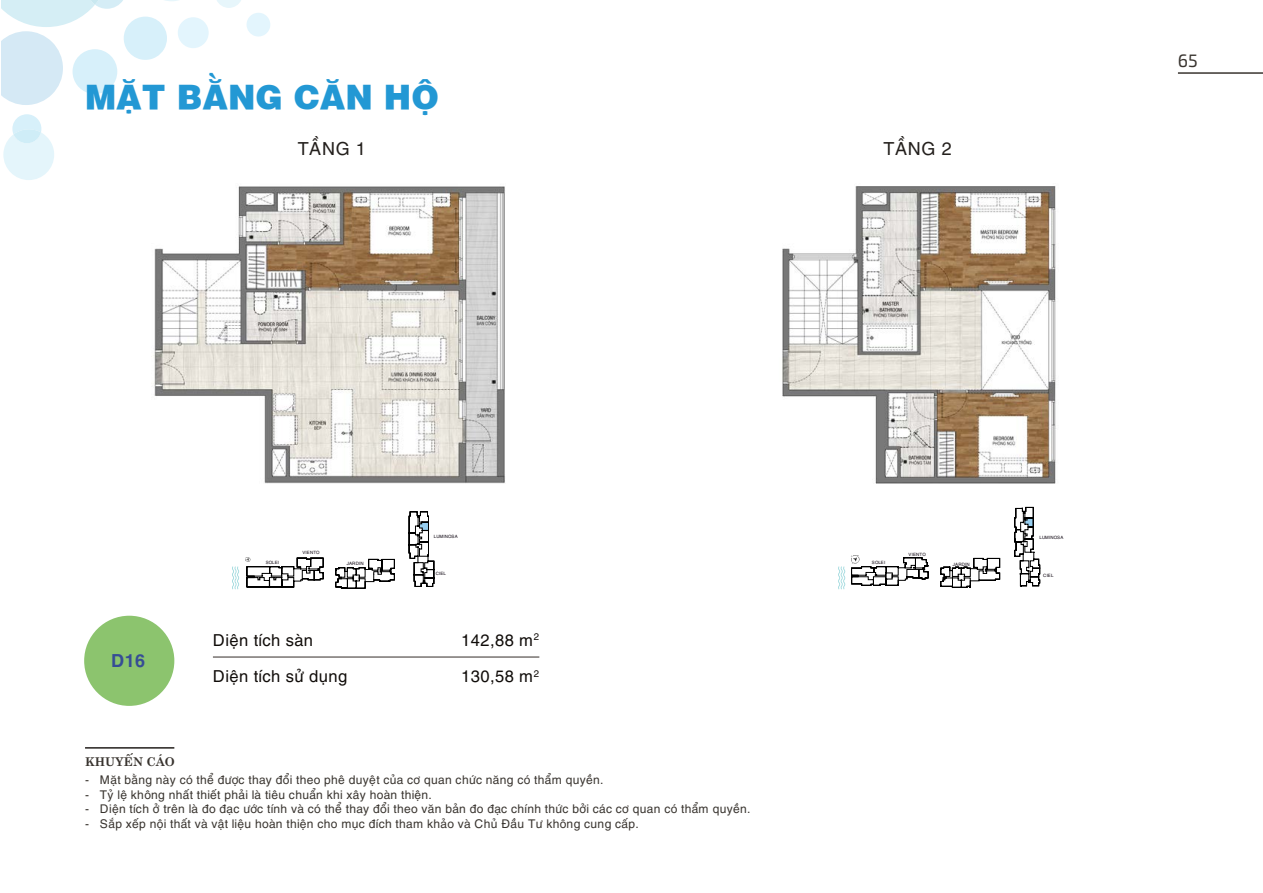
<style>
.page{position:relative;width:1263px;height:893px;background:#fff}
.page>*{position:absolute;margin:0;border:0;box-sizing:border-box;transform-origin:0 0}
.t1{font:900 33px "SFU Helvetica";color:#2398d4}
.t2{font:18px "UTM Helve";color:#24201d}
.t3{font:700 18px "UTM Helve";color:#364d95}
.t4{font:18px "Exo 2";color:#39342f}
.t5{font:16.5px "UTM Helve";color:#100c09}
.t6{font:12px "UTM Helve";color:#38332e}
.t7{font:700 12px "UTM Centur";color:#38332e}
.t8{font:4.5px "UTM Helve";color:#110914}
.t9{font:4.35px "UTM Helve";color:#110914}
</style>
<div class="page">
<hr style="left:1178px;top:72px;width:85px;height:2px;background:#39342f">
<img style="left:153px;top:186px;width:352px;height:298px">
<img style="left:782px;top:186px;width:274px;height:321px">
<svg style="left:247px;top:13px;width:23px;height:24px"></svg>
<svg style="left:1px;top:0;width:208px;height:105px"></svg>
<svg style="left:217px;top:0;width:24px;height:8px"></svg>
<svg style="left:3px;top:114px;width:51px;height:66px"></svg>
<hr style="left:85px;top:747px;width:89px;height:2px;background:#24201d">
<hr style="left:213px;top:656px;width:326px;height:2px;background:#787370">
<div style="left:84px;top:616px;width:90px;height:90px;background:#8cc46e;border-radius:50%"></div>
<svg style="left:232px;top:566px;width:7px;height:23px"></svg>
<svg style="left:245px;top:511px;width:190px;height:78px"></svg>
<svg style="left:838px;top:566px;width:7px;height:23px"></svg>
<svg style="left:851px;top:507px;width:189px;height:81px"></svg>
<h1 class="t1" style="left:85px;top:71px;width:355px">MẶT BẰNG CĂN HỘ</h1>
<h2 class="t2" style="left:298px;top:135px;width:70px">TẦNG 1</h2>
<h2 class="t2" style="left:883px;top:135px;width:70px">TẦNG 2</h2>
<h2 class="t4" style="left:1178px;top:48px;width:21px">65</h2>
<h2 class="t3" style="left:111px;top:646px;width:36px">D16</h2>
<p class="t9" style="left:266px;top:559px;width:15px">SOLEI</p>
<p class="t9" style="left:302px;top:549px;width:19px">VIENTO</p>
<p class="t8" style="left:347px;top:560px;width:19px">JARDIN</p>
<p class="t8" style="left:434px;top:532px;width:25px">LUMINOSA</p>
<p class="t8" style="left:436px;top:570px;width:12px">CIEL</p>
<h3 class="t5" style="left:213px;top:627px;width:102px">Diện tích sàn</h3>
<h3 class="t5" style="left:461px;top:627px;width:80px">142,88 m<sup>2</sup></h3>
<h3 class="t5" style="left:213px;top:663px;width:136px">Diện tích sử dụng</h3>
<h3 class="t5" style="left:461px;top:663px;width:80px">130,58 m<sup>2</sup></h3>
<p class="t7" style="left:85px;top:751px;width:91px">KHUYẾN CÁO</p>
<p class="t6" style="left:85px;top:771px;width:520px">- Mặt bằng này có thể được thay đổi theo phê duyệt của cơ quan chức năng có thẩm quyền.</p>
<p class="t6" style="left:85px;top:785px;width:349px">- Tỷ lệ không nhất thiết phải là tiêu chuẩn khi xây hoàn thiện.</p>
<p class="t6" style="left:85px;top:799px;width:667px">- Diện tích ở trên là đo đạc ước tính và có thể thay đổi theo văn bản đo đạc chính thức bởi các cơ quan có thẩm quyền.</p>
<p class="t6" style="left:85px;top:814px;width:555px">- Sắp xếp nội thất và vật liệu hoàn thiện cho mục đích tham khảo và Chủ Đầu Tư không cung cấp.</p>
<p class="t9" style="left:872px;top:559px;width:15px">SOLEI</p>
<p class="t9" style="left:908px;top:551px;width:19px">VIENTO</p>
<p class="t8" style="left:953px;top:561px;width:19px">JARDIN</p>
<p class="t8" style="left:1039px;top:534px;width:25px">LUMINOSA</p>
<p class="t8" style="left:1043px;top:571px;width:12px">CIEL</p>
</div>
